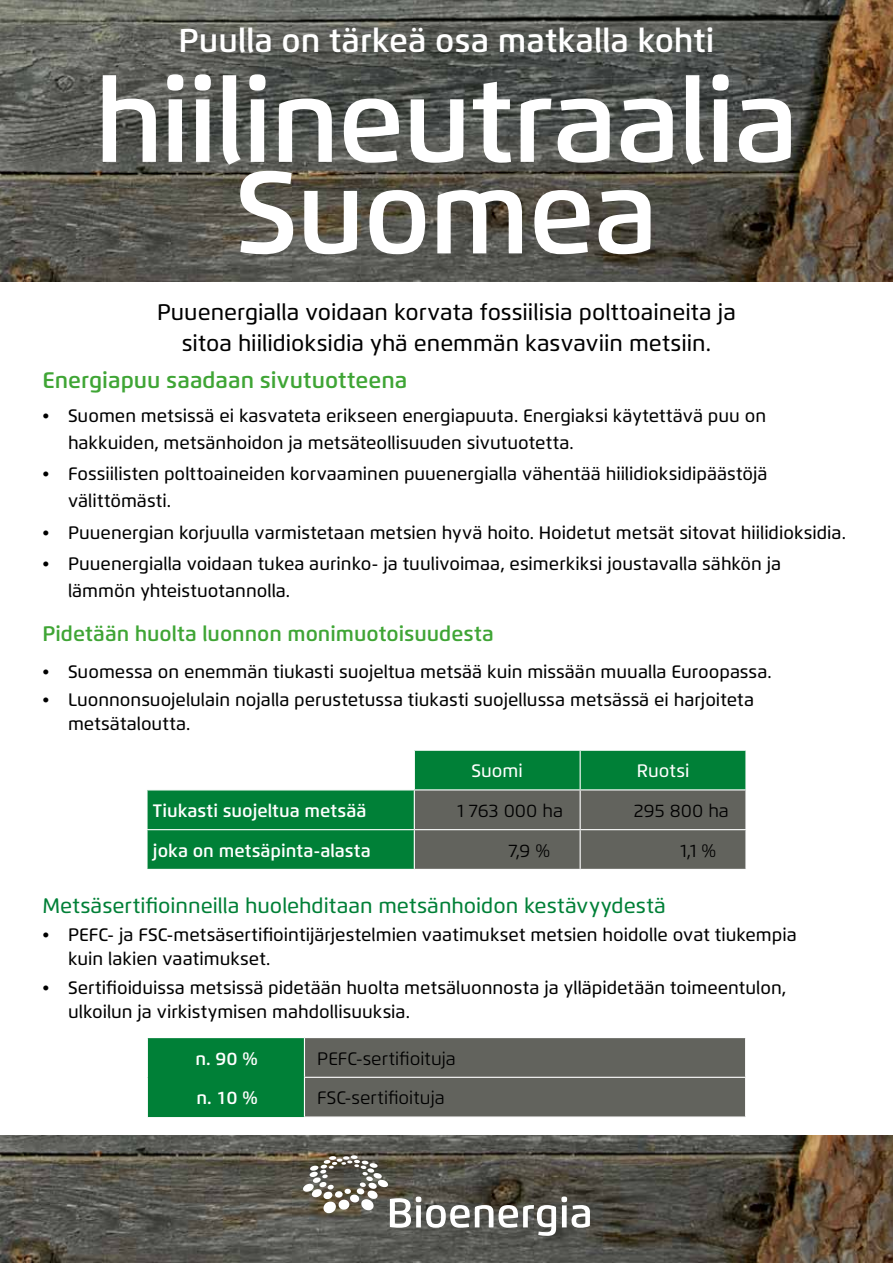
<style>
.page{position:relative;width:893px;height:1263px;background:#fff}
.page>*{position:absolute;margin:0;border:0;box-sizing:border-box;transform-origin:0 0}
.t1{font:600 117px/91.5px "Flexo";letter-spacing:-.02em;color:#fff;text-align:center}
.t2{font:600 33px "Flexo";color:#fff}
.t3{font:500 22.5px/31.5px "Flexo";color:#000;text-align:center}
.t4{font:600 22.5px "Flexo";color:#3fa535}
.t5{font:500 21px "Flexo";color:#008037}
.t6{font:600 21px "Flexo";color:#3fa535}
.t7{font:500 18px/27px "Flexo";color:#000}
.t8{font:18px "Flexo";color:#000}
.t9{font:600 18px "Flexo";color:#fff}
.t10{font:500 18px "Flexo";color:#fff}
</style>
<div class="page">
<img style="left:0;top:0;width:893px;height:281px">
<img style="left:0;top:1136px;width:893px;height:127px">
<svg style="left:499px;top:1196px;width:91px;height:40px"></svg>
<svg style="left:303px;top:1155px;width:190px;height:73px;background:#75736a"></svg>
<svg style="left:148px;top:751px;width:597px;height:118px;background:#4b8964"></svg>
<hr style="left:414px;top:751px;width:1px;height:38px;background:#fff">
<hr style="left:580px;top:751px;width:1px;height:38px;background:#fff">
<hr style="left:146px;top:789px;width:268px;height:1px;background:#fff">
<hr style="left:414px;top:789px;width:166px;height:1px;background:#fff">
<hr style="left:414px;top:790px;width:1px;height:39px;background:#fff">
<hr style="left:580px;top:789px;width:167px;height:1px;background:#fff">
<hr style="left:580px;top:790px;width:1px;height:39px;background:#fff">
<hr style="left:146px;top:829px;width:268px;height:1px;background:#fff">
<hr style="left:414px;top:829px;width:166px;height:1px;background:#fff">
<hr style="left:414px;top:830px;width:1px;height:39px;background:#fff">
<hr style="left:580px;top:829px;width:167px;height:1px;background:#fff">
<hr style="left:580px;top:830px;width:1px;height:39px;background:#fff">
<svg style="left:148px;top:1038px;width:597px;height:79px;background:#486b53"></svg>
<hr style="left:304px;top:1038px;width:1px;height:39px;background:#fff">
<hr style="left:304px;top:1077px;width:442px;height:1px;background:#fff">
<hr style="left:304px;top:1078px;width:1px;height:38px;background:#fff">
<hr style="left:304px;top:1116px;width:442px;height:1px;background:#fff">
<h2 class="t2" style="left:179px;top:20px;width:537px">Puulla on tärkeä osa matkalla kohti</h2>
<h1 class="t1" style="left:94px;top:74px;width:706px">hiilineutraalia<br>Suomea</h1>
<p class="t3" style="left:157px;top:296px;width:580px">Puuenergialla voidaan korvata fossiilisia polttoaineita ja sitoa hiilidioksidia yhä enemmän kasvaviin metsiin.</p>
<p class="t4" style="left:43px;top:367px;width:366px">Energiapuu saadaan sivutuotteena</p>
<p class="t7" style="left:68px;top:402px;width:700px;text-indent:-26px">• Suomen metsissä ei kasvateta erikseen energiapuuta. Energiaksi käytettävä puu on hakkuiden, metsänhoidon ja metsäteollisuuden sivutuotetta.</p>
<p class="t7" style="left:68px;top:461px;width:701px;text-indent:-26px">• Fossiilisten polttoaineiden korvaaminen puuenergialla vähentää hiilidioksidipäästöjä välittömästi.</p>
<p class="t7" style="left:43px;top:519px;width:805px">• Puuenergian korjuulla varmistetaan metsien hyvä hoito. Hoidetut metsät sitovat hiilidioksidia.</p>
<p class="t7" style="left:68px;top:550px;width:715px;text-indent:-26px">• Puuenergialla voidaan tukea aurinko- ja tuulivoimaa, esimerkiksi joustavalla sähkön ja lämmön yhteistuotannolla.</p>
<p class="t6" style="left:43px;top:621px;width:453px">Pidetään huolta luonnon monimuotoisuudesta</p>
<p class="t7" style="left:43px;top:658px;width:731px">• Suomessa on enemmän tiukasti suojeltua metsää kuin missään muualla Euroopassa.</p>
<p class="t7" style="left:68px;top:688px;width:687px;line-height:24px;text-indent:-26px">• Luonnonsuojelulain nojalla perustetussa tiukasti suojellussa metsässä ei harjoiteta metsätaloutta.</p>
<p class="t10" style="left:472px;top:760px;width:53px">Suomi</p>
<p class="t10" style="left:637px;top:760px;width:54px">Ruotsi</p>
<p class="t9" style="left:153px;top:800px;width:215px">Tiukasti suojeltua metsää</p>
<p class="t8" style="left:458px;top:800px;width:107px">1 763 000 ha</p>
<p class="t8" style="left:634px;top:800px;width:97px">295 800 ha</p>
<p class="t9" style="left:153px;top:839px;width:219px">joka on metsäpinta-alasta</p>
<p class="t8" style="left:508px;top:839px;width:44px">7,9 %</p>
<p class="t8" style="left:680px;top:839px;width:37px">1,1 %</p>
<p class="t5" style="left:43px;top:893px;width:625px">Metsäsertifioinneilla huolehditaan metsänhoidon kestävyydestä</p>
<p class="t7" style="left:68px;top:923px;width:730px;line-height:24px;text-indent:-26px">• PEFC- ja FSC-metsäsertifiointijärjestelmien vaatimukset metsien hoidolle ovat tiukempia kuin lakien vaatimukset.</p>
<p class="t7" style="left:68px;top:975px;width:720px;line-height:24px;text-indent:-26px">• Sertifioiduissa metsissä pidetään huolta metsäluonnosta ja ylläpidetään toimeentulon, ulkoilun ja virkistymisen mahdollisuuksia.</p>
<p class="t9" style="left:195px;top:1047px;width:64px">n. 90 %</p>
<p class="t8" style="left:317px;top:1047px;width:140px">PEFC-sertifioituja</p>
<p class="t9" style="left:197px;top:1087px;width:63px">n. 10 %</p>
<p class="t8" style="left:317px;top:1087px;width:129px">FSC-sertifioituja</p>
</div>
